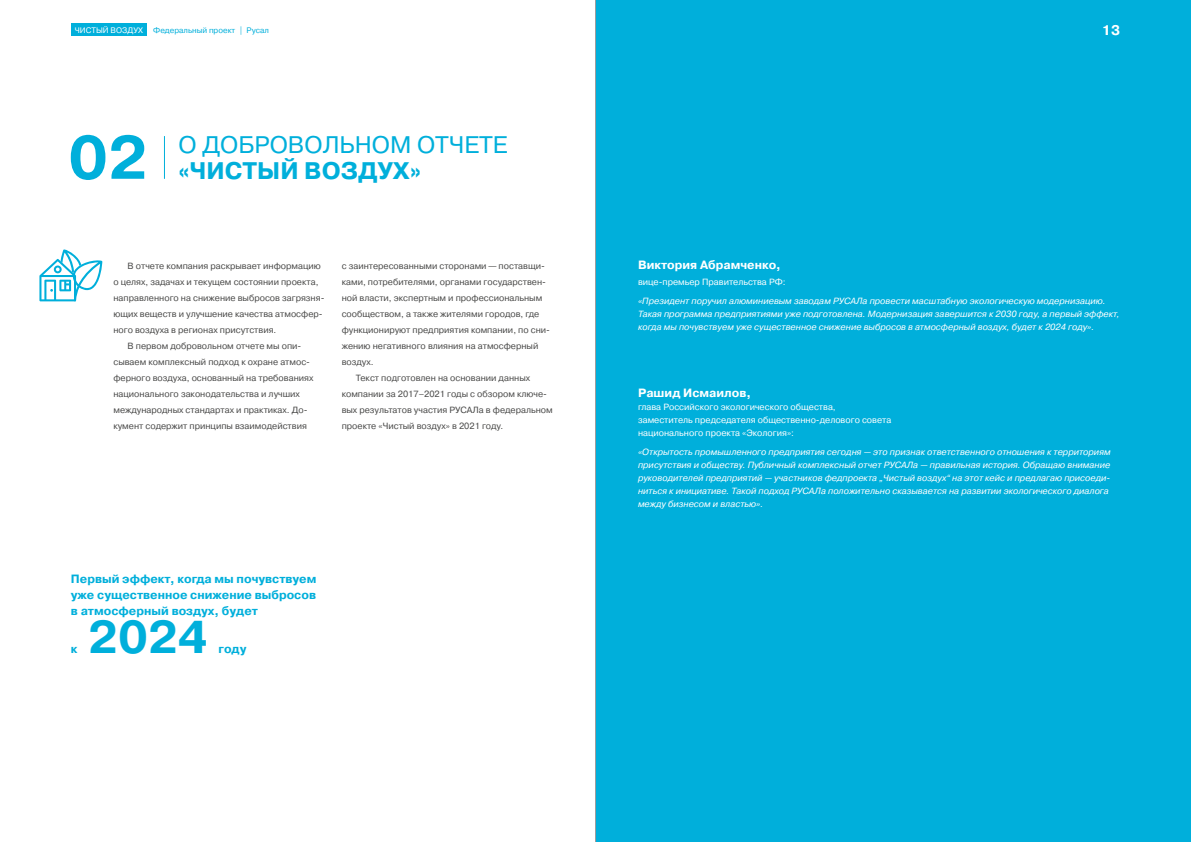
<style>
.page{position:relative;width:1191px;height:842px;background:#fff}
.page>*{position:absolute;margin:0;border:0;box-sizing:border-box;transform-origin:0 0}
.t1{font:700 61px "Pragmatica C";color:#00afdb}
.t2{font:700 46px "Pragmatica C";color:#00afdb}
.t3{font:24px "Pragmatica C";color:#00afdb}
.t4{font:700 24px "Pragmatica C";color:#00afdb}
.t5{font:700 14px "Pragmatica C";color:#fff}
.t6{font:700 12px/16px "Pragmatica C";color:#00afdb;text-align:justify}
.t7{font:700 12px "Pragmatica C";color:#fff}
.t8{font:9px "Pragmatica C";color:#484847}
.t9{font:italic 9px/13px "Pragmatica C";color:#fff}
.t10{font:9px/13px "Pragmatica C";color:#fff}
.t11{font:8px "Pragmatica C";color:#00afdb}
.t12{font:8px "Pragmatica C";color:#fff}
</style>
<div class="page">
<div style="left:71px;top:24px;width:76px;height:12px;background:#00afdb"></div>
<div style="left:595px;top:0;width:596px;height:842px;background:#00afdb"></div>
<svg style="left:39px;top:249px;width:63px;height:52px"></svg>
<hr style="left:164px;top:136px;width:1px;height:43px;background:#00afdb">
<hr style="left:595px;top:0;width:1px;height:842px;background:#9c9c9d">
<p class="t12" style="left:75px;top:26px;width:70px">ЧИСТЫЙ ВОЗДУХ</p>
<p class="t11" style="left:153px;top:26px;width:117px">Федеральный проект | Русал</p>
<h1 class="t1" style="left:68px;top:124px;width:81px">02</h1>
<h3 class="t3" style="left:179px;top:131px;width:36px">О добровольном</h3>
<h3 class="t3" style="left:417px;top:131px;width:16px">отчете</h3>
<h3 class="t4" style="left:179px;top:157px;width:244px">«Чистый воздух»</h3>
<p class="t8" style="left:128px;top:261px;width:195px">В отчете компания раскрывает информацию</p>
<p class="t8" style="left:113px;top:277px;width:206px">о целях, задачах и текущем состоянии проекта,</p>
<p class="t8" style="left:113px;top:293px;width:212px">направленного на снижение выбросов загрязня -</p>
<p class="t8" style="left:113px;top:309px;width:211px">ющих веществ и улучшение качества атмосфер -</p>
<p class="t8" style="left:113px;top:325px;width:164px">ного воздуха в регионах присутствия.</p>
<p class="t8" style="left:128px;top:341px;width:175px">В первом добровольном отчете мы опи -</p>
<p class="t8" style="left:113px;top:357px;width:198px">сываем комплексный подход к охране атмос -</p>
<p class="t8" style="left:113px;top:373px;width:201px">ферного воздуха, основанный на требованиях</p>
<p class="t8" style="left:113px;top:389px;width:188px">национального законодательства и лучших</p>
<p class="t8" style="left:113px;top:405px;width:196px">международных стандартах и практиках. До -</p>
<p class="t8" style="left:113px;top:421px;width:195px">кумент содержит принципы взаимодействия</p>
<p class="t8" style="left:342px;top:261px;width:205px">с заинтересованными сторонами — поставщи -</p>
<p class="t8" style="left:342px;top:277px;width:206px">ками, потребителями, органами государствен -</p>
<p class="t8" style="left:342px;top:293px;width:202px">ной власти, экспертным и профессиональным</p>
<p class="t8" style="left:342px;top:309px;width:199px">сообществом, а также жителями городов, где</p>
<p class="t8" style="left:342px;top:325px;width:210px">функционируют предприятия компании, по сни -</p>
<p class="t8" style="left:342px;top:341px;width:198px">жению негативного влияния на атмосферный</p>
<p class="t8" style="left:342px;top:357px;width:33px">воздух.</p>
<p class="t8" style="left:356px;top:373px;width:176px">Текст подготовлен на основании данных</p>
<p class="t8" style="left:342px;top:389px;width:207px">компании за 2017–2021 годы с обзором ключе -</p>
<p class="t8" style="left:342px;top:405px;width:212px">вых результатов участия РУСАЛа в федеральном</p>
<p class="t8" style="left:342px;top:421px;width:163px">проекте «Чистый воздух» в 2021 году.</p>
<h3 class="t6" style="left:71px;top:571px;width:247px">Первый эффект, когда мы почувствуем уже существенное снижение выбросов в атмосферный воздух, будет</h3>
<h3 class="t6" style="left:71px;top:641px;width:8px">к</h3>
<h2 class="t2" style="left:88px;top:611px;width:121px">2024</h2>
<h3 class="t6" style="left:218px;top:641px;width:29px">году</h3>
<h3 class="t5" style="left:1101px;top:22px;width:20px">13</h3>
<h3 class="t7" style="left:638px;top:259px;width:144px">Виктория Абрамченко,</h3>
<p class="t10" style="left:638px;top:276px;width:149px">вице- премьер Правительства РФ:</p>
<p class="t9" style="left:638px;top:294px;width:483px">«Президент поручил алюминиевым заводам РУСАЛа провести масштабную экологическую модернизацию.<br>Такая программа предприятиями уже подготовлена. Модернизация завершится к 2030 году, а первый эффект, когда мы почувствуем уже существенное снижение выбросов в атмосферный воздух, будет к 2024 году».</p>
<h3 class="t7" style="left:638px;top:386px;width:115px">Рашид Исмаилов,</h3>
<p class="t10" style="left:638px;top:401px;width:255px">глава Российского экологического общества, заместитель председателя общественно--делового совета национального проекта «Экология»:</p>
<p class="t9" style="left:638px;top:445px;width:474px">«Открытость промышленного предприятия сегодня — это признак ответственного отношения к территориям присутствия и обществу. Публичный комплексный отчет РУСАЛа — правильная история. Обращаю внимание руководителей предприятий — участников федпроекта „Чистый воздух“ на этот кейс и предлагаю присоеди‑ ниться к инициативе. Такой подход РУСАЛа положительно сказывается на развитии экологического диалога между бизнесом и властью».</p>
</div>
